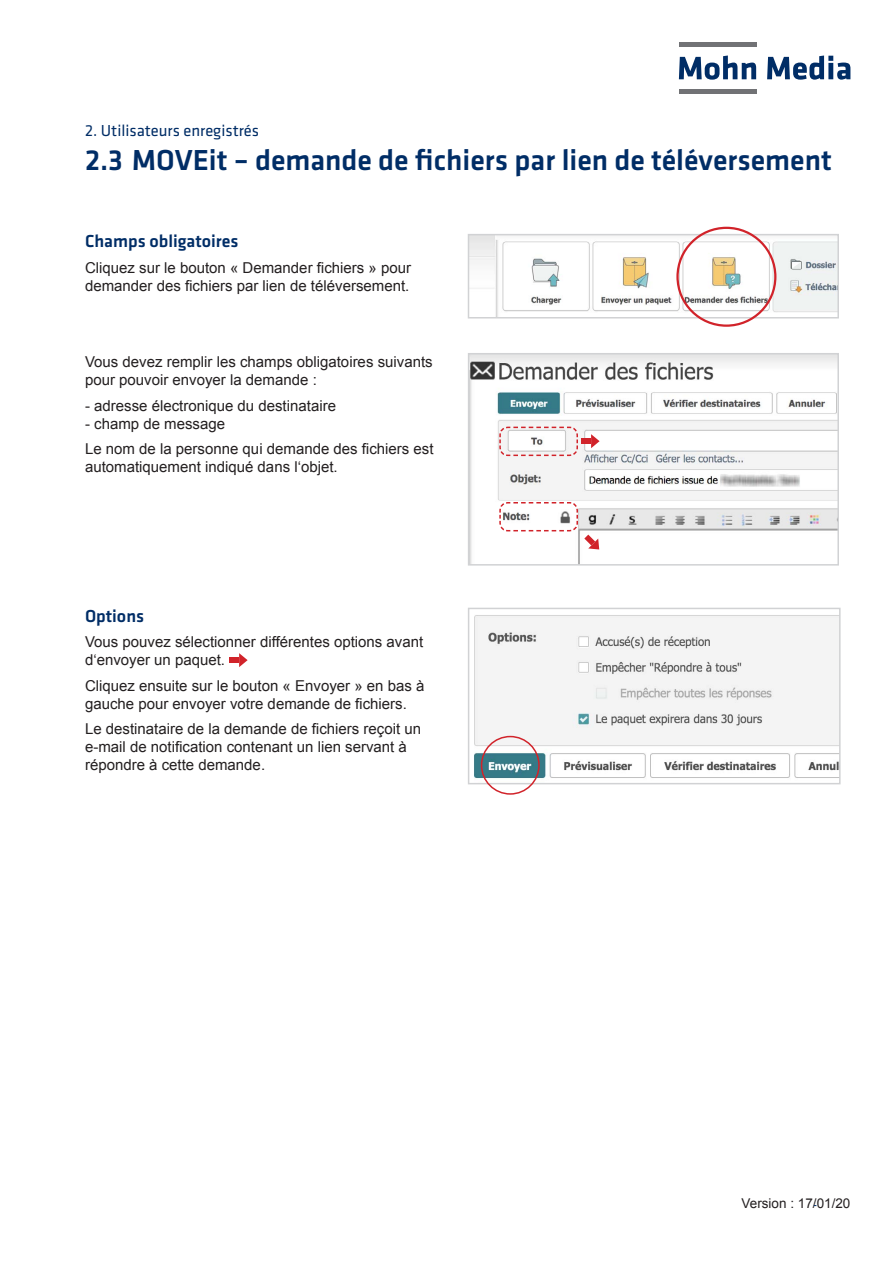
<style>
.page{position:relative;width:893px;height:1263px;background:#fff}
.page>*{position:absolute;margin:0;border:0;box-sizing:border-box;transform-origin:0 0}
.t1{font:500 30px "Klavika";color:#002d66}
.t2{font:500 18px "Klavika";color:#002d66}
.t3{font:16.5px "Klavika";color:#002d66}
.t4{font:15px/18px "Arial";color:#231f20}
.t5{font:13.5px "Arial";color:#231f20}
</style>
<div class="page">
<hr style="left:679px;top:43px;width:77px;height:4px;background:#717275">
<div style="left:679px;top:89px;width:77px;height:5px;background:#717275"></div>
<svg style="left:679px;top:56px;width:171px;height:24px"></svg>
<div style="left:229px;top:657px;width:10px;height:6px;background:#d1232a"></div>
<svg style="left:239px;top:653px;width:9px;height:14px"></svg>
<img style="left:474px;top:615px;width:364px;height:166px">
<div style="left:468px;top:608px;width:373px;height:176px;border:2px solid #d1d2d4"></div>
<div style="left:481px;top:736px;width:59px;height:59px;border:2px solid #d1232a;border-radius:50%"></div>
<img style="left:471px;top:356px;width:365px;height:207px">
<div style="left:468px;top:353px;width:371px;height:213px;border:2px solid #d1d2d4"></div>
<svg style="left:499px;top:426px;width:80px;height:31px"></svg>
<div style="left:581px;top:438px;width:10px;height:6px;background:#d1232a"></div>
<svg style="left:591px;top:434px;width:9px;height:14px"></svg>
<svg style="left:499px;top:501px;width:100px;height:48px"></svg>
<img style="left:471px;top:237px;width:365px;height:78px">
<div style="left:468px;top:234px;width:371px;height:84px;border:2px solid #d1d2d4"></div>
<div style="left:676px;top:227px;width:100px;height:100px;border:2px solid #d1232a;border-radius:50%"></div>
<p class="t3" style="left:85px;top:120px;width:176px">2. Utilisateurs enregistrés</p>
<h1 class="t1" style="left:85px;top:140px;width:748px">2.3 MOVEit – demande de fichiers par lien de téléversement</h1>
<p class="t2" style="left:85px;top:229px;width:155px">Champs obligatoires</p>
<p class="t4" style="left:85px;top:259px;width:327px">Cliquez sur le bouton « Demander fichiers » pour demander des fichiers par lien de téléversement.</p>
<p class="t4" style="left:85px;top:353px;width:349px">Vous devez remplir les champs obligatoires suivants pour pouvoir envoyer la demande :</p>
<p class="t4" style="left:85px;top:397px;width:252px">- adresse électronique du destinataire</p>
<p class="t4" style="left:85px;top:411px;width:350px;line-height:25.5px">- champ de message<br>Le nom de la personne qui demande des fichiers est</p>
<p class="t4" style="left:85px;top:458px;width:254px">automatiquement indiqué dans l‘objet.</p>
<p class="t2" style="left:85px;top:603px;width:61px">Options</p>
<p class="t4" style="left:85px;top:633px;width:340px">Vous pouvez sélectionner différentes options avant d‘envoyer un paquet.</p>
<p class="t4" style="left:85px;top:676px;width:341px">Cliquez ensuite sur le bouton « Envoyer » en bas à gauche pour envoyer votre demande de fichiers.</p>
<p class="t4" style="left:85px;top:720px;width:337px">Le destinataire de la demande de fichiers reçoit un e-mail de notification contenant un lien servant à répondre à cette demande.</p>
<p class="t5" style="left:742px;top:1194px;width:110px">Version : 17/01/20</p>
</div>
